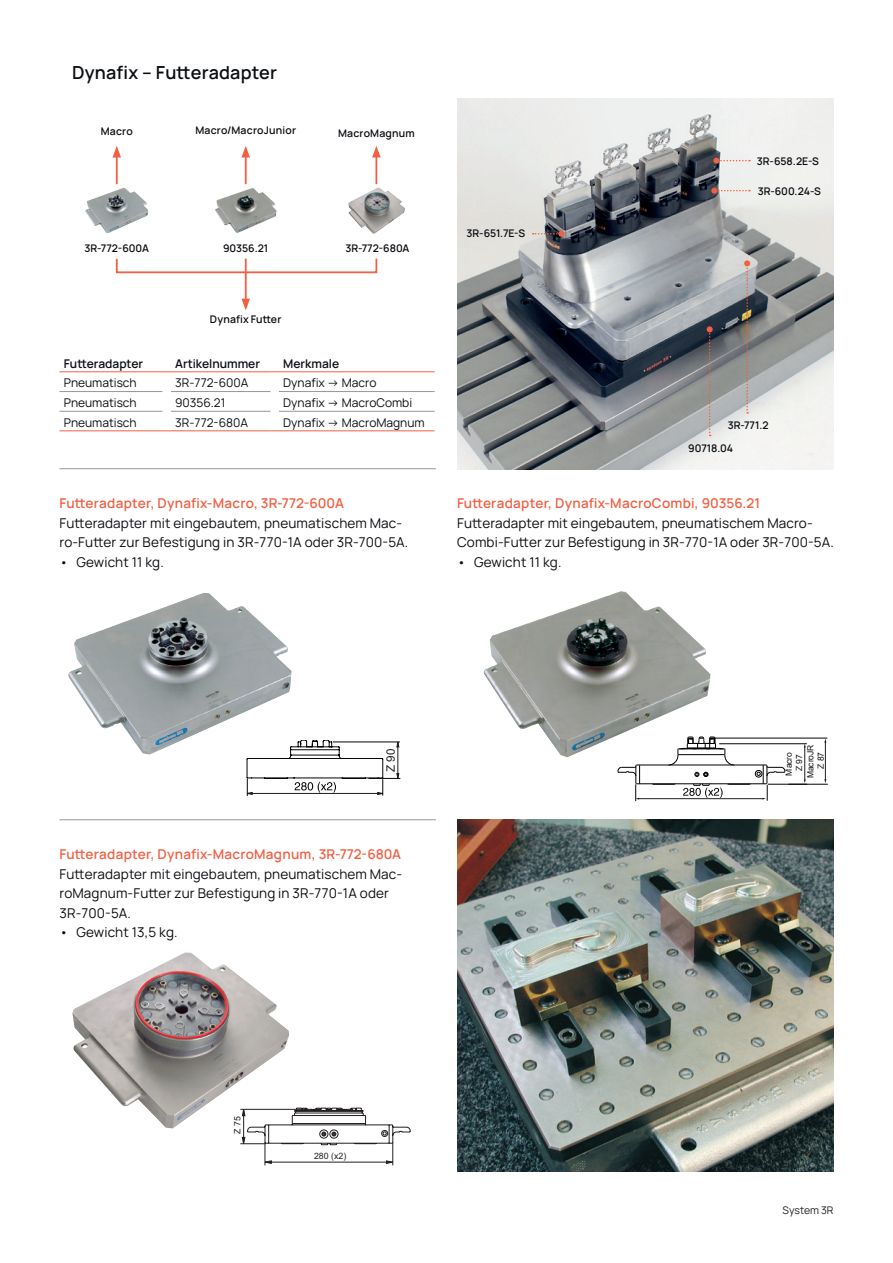
<style>
.page{position:relative;width:893px;height:1263px;background:#fff}
.page>*{position:absolute;margin:0;border:0;box-sizing:border-box;transform-origin:0 0}
.t1{font:600 18px "Manrope";letter-spacing:.01em;color:#0a0d11}
.t2{font:13.5px/19.5px "Manrope";letter-spacing:.01em;color:#0a0d11}
.t3{font:600 13.5px "Manrope";letter-spacing:.015em;color:#f16043}
.t4{font:12px "Manrope";color:#0a0d11}
.t5{font:600 12px "Manrope";color:#0a0d11}
.t6{font:11.7px "Arial";color:#231f20}
.t7{font:600 10.5px "Manrope";letter-spacing:.005em;color:#0a0d11}
.t8{font:10.5px "Manrope";letter-spacing:-.005em;color:#231f20}
.t9{font:8.85px "Arial";color:#231f20}
.t10{font:8.55px/10.2px "Arial";color:#111314;text-align:center}
</style>
<div class="page">
<img style="left:483px;top:591px;width:227px;height:166px">
<img style="left:72px;top:952px;width:217px;height:176px">
<img style="left:68px;top:593px;width:224px;height:161px">
<img style="left:348px;top:187px;width:57px;height:47px">
<img style="left:215px;top:188px;width:62px;height:45px">
<svg style="left:240px;top:1108px;width:170px;height:57px"></svg>
<hr style="left:398px;top:743px;width:1px;height:34px;background:#211d1e">
<svg style="left:396px;top:773px;width:3px;height:5px"></svg>
<hr style="left:333px;top:742px;width:67px;height:1px;background:#050504">
<hr style="left:369px;top:778px;width:31px;height:1px;background:#050504">
<svg style="left:247px;top:740px;width:136px;height:56px"></svg>
<img style="left:85px;top:187px;width:63px;height:46px">
<img style="left:457px;top:820px;width:376px;height:351px">
<hr style="left:636px;top:765px;width:130px;height:1px;background:#000001">
<svg style="left:652px;top:784px;width:23px;height:1px"></svg>
<hr style="left:636px;top:783px;width:130px;height:1px;background:#000001">
<svg style="left:695px;top:772px;width:13px;height:4px"></svg>
<div style="left:755px;top:770px;width:7px;height:7px;border:1px solid #000001;border-radius:50%"></div>
<svg style="left:668px;top:737px;width:66px;height:28px"></svg>
<hr style="left:804px;top:747px;width:1px;height:33px;background:#201d1d">
<hr style="left:719px;top:743px;width:87px;height:1px;background:#030504">
<hr style="left:768px;top:784px;width:39px;height:1px;background:#030504">
<hr style="left:638px;top:798px;width:125px;height:1px;background:#201d1d">
<svg style="left:757px;top:765px;width:29px;height:35px"></svg>
<svg style="left:618px;top:765px;width:22px;height:36px"></svg>
<svg style="left:683px;top:783px;width:67px;height:15px"></svg>
<hr style="left:825px;top:742px;width:1px;height:38px;background:#201d1d">
<hr style="left:710px;top:738px;width:117px;height:1px;background:#030504">
<hr style="left:789px;top:784px;width:38px;height:1px;background:#030504">
<img style="left:457px;top:99px;width:376px;height:370px">
<div style="left:116px;top:258px;width:261px;height:15px;border:2px solid #f16043"></div>
<hr style="left:245px;top:259px;width:2px;height:43px;background:#f16043">
<svg style="left:241px;top:299px;width:9px;height:11px"></svg>
<hr style="left:116px;top:154px;width:2px;height:30px;background:#f16043">
<svg style="left:112px;top:146px;width:9px;height:12px"></svg>
<hr style="left:245px;top:154px;width:2px;height:30px;background:#f16043">
<svg style="left:241px;top:146px;width:9px;height:12px"></svg>
<hr style="left:375px;top:154px;width:2px;height:30px;background:#f16043">
<svg style="left:372px;top:146px;width:9px;height:12px"></svg>
<hr style="left:60px;top:468px;width:376px;height:1px;background:#959798">
<hr style="left:60px;top:819px;width:376px;height:1px;background:#959798">
<svg style="left:533px;top:231px;width:31px;height:6px"></svg>
<svg style="left:713px;top:158px;width:37px;height:6px"></svg>
<svg style="left:711px;top:188px;width:39px;height:6px"></svg>
<svg style="left:744px;top:260px;width:6px;height:154px"></svg>
<svg style="left:707px;top:326px;width:6px;height:110px"></svg>
<hr style="left:60px;top:391px;width:102px;height:1px;background:#959798">
<hr style="left:60px;top:411px;width:102px;height:1px;background:#959798">
<hr style="left:171px;top:391px;width:99px;height:1px;background:#959798">
<hr style="left:171px;top:411px;width:99px;height:1px;background:#959798">
<hr style="left:279px;top:391px;width:156px;height:1px;background:#959798">
<hr style="left:279px;top:411px;width:156px;height:1px;background:#959798">
<hr style="left:60px;top:371px;width:102px;height:1px;background:#f16043">
<hr style="left:171px;top:371px;width:99px;height:1px;background:#f16043">
<hr style="left:279px;top:371px;width:156px;height:1px;background:#f16043">
<hr style="left:60px;top:430px;width:102px;height:1px;background:#f16043">
<hr style="left:171px;top:430px;width:99px;height:1px;background:#f16043">
<hr style="left:279px;top:430px;width:156px;height:1px;background:#f16043">
<h1 class="t1" style="left:72px;top:58px;width:206px">Dynafix – Futteradapter</h1>
<p class="t7" style="left:101px;top:123px;width:34px">Macro</p>
<p class="t7" style="left:195px;top:121px;width:102px">Macro/MacroJunior</p>
<p class="t7" style="left:338px;top:124px;width:78px">MacroMagnum</p>
<p class="t7" style="left:85px;top:240px;width:66px">3R-772-600A</p>
<p class="t7" style="left:223px;top:240px;width:47px">90356.21</p>
<p class="t7" style="left:345px;top:240px;width:66px">3R-772-680A</p>
<p class="t7" style="left:210px;top:310px;width:73px">Dynafix Futter</p>
<p class="t5" style="left:64px;top:353px;width:81px">Futteradapter</p>
<p class="t5" style="left:175px;top:353px;width:86px">Artikelnummer</p>
<p class="t5" style="left:283px;top:353px;width:58px">Merkmale</p>
<p class="t4" style="left:64px;top:374px;width:74px">Pneumatisch</p>
<p class="t4" style="left:175px;top:374px;width:75px">3R-772-600A</p>
<p class="t4" style="left:283px;top:374px;width:95px">Dynafix -&gt; Macro</p>
<p class="t4" style="left:64px;top:394px;width:74px">Pneumatisch</p>
<p class="t4" style="left:175px;top:394px;width:52px">90356.21</p>
<p class="t4" style="left:283px;top:394px;width:130px">Dynafix -&gt; MacroCombi</p>
<p class="t4" style="left:64px;top:413px;width:74px">Pneumatisch</p>
<p class="t4" style="left:175px;top:413px;width:74px">3R-772-680A</p>
<p class="t4" style="left:283px;top:413px;width:143px">Dynafix -&gt; MacroMagnum</p>
<p class="t3" style="left:60px;top:492px;width:286px">Futteradapter, Dynafix-Macro, 3R-772-600A</p>
<p class="t2" style="left:60px;top:512px;width:350px">Futteradapter mit eingebautem, pneumatischem Mac&shy;ro-Futter zur Befestigung in 3R-770-1A oder 3R-700-5A.</p>
<p class="t2" style="left:60px;top:551px;width:106px">• Gewicht 11 kg.</p>
<p class="t7" style="left:757px;top:153px;width:64px">3R-658.2E-S</p>
<p class="t7" style="left:467px;top:225px;width:60px">3R-651.7E-S</p>
<p class="t7" style="left:758px;top:182px;width:65px">3R-600.24-S</p>
<p class="t7" style="left:728px;top:417px;width:42px">3R-771.2</p>
<p class="t7" style="left:688px;top:440px;width:46px">90718.04</p>
<p class="t3" style="left:457px;top:492px;width:305px">Futteradapter, Dynafix-MacroCombi, 90356.21</p>
<p class="t2" style="left:457px;top:512px;width:378px">Futteradapter mit eingebautem, pneumatischem Macro-<br>Combi-Futter zur Befestigung in 3R-770-1A oder 3R-700-5A.</p>
<p class="t2" style="left:457px;top:551px;width:106px">• Gewicht 11 kg.</p>
<p class="t6" style="left:383px;top:772px;width:25px;rotate:-90deg">Z 90</p>
<p class="t10" style="left:784px;top:775px;width:25px;rotate:-90deg">Macro<br>Z 97</p>
<p class="t10" style="left:805px;top:778px;width:35px;rotate:-90deg">MacroJR<br>Z 87</p>
<p class="t3" style="left:60px;top:843px;width:343px">Futteradapter, Dynafix-MacroMagnum, 3R-772-680A</p>
<p class="t2" style="left:60px;top:863px;width:344px">Futteradapter mit eingebautem, pneumatischem Mac&shy;roMagnum-Futter zur Befestigung in 3R-770-1A oder<br>3R-700-5A.</p>
<p class="t2" style="left:60px;top:922px;width:120px">• Gewicht 13,5 kg.</p>
<p class="t9" style="left:231px;top:1134px;width:19px;rotate:-90deg">Z 75</p>
<p class="t9" style="left:314px;top:1149px;width:34px">280 (x2)</p>
<p class="t8" style="left:783px;top:1202px;width:52px">System 3R</p>
</div>
